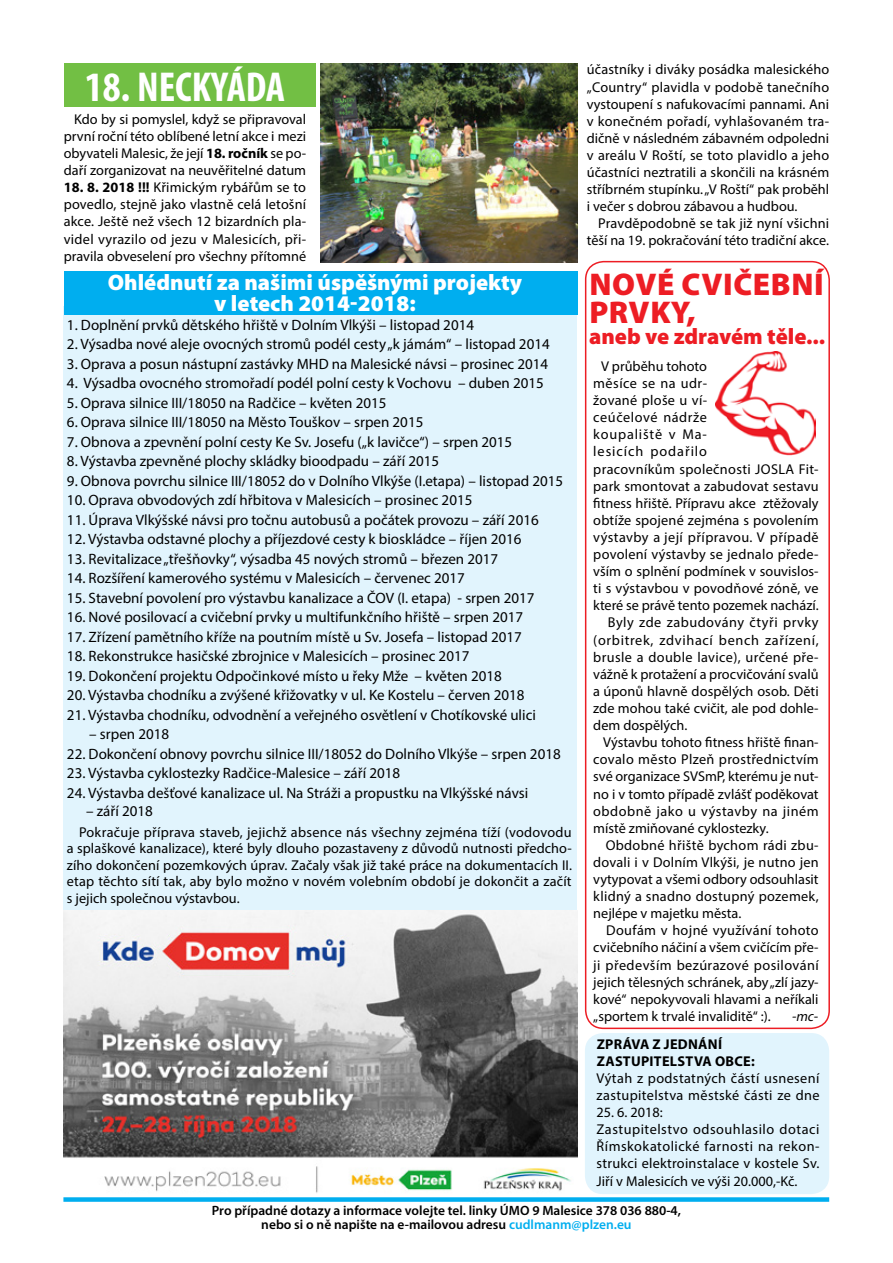
<style>
.page{position:relative;width:893px;height:1263px;background:#fff}
.page>*{position:absolute;margin:0;border:0;box-sizing:border-box;transform-origin:0 0}
.t1{font:700 condensed 42px "Myriad Pro";color:#fff}
.t2{font:900 31.5px/28.5px "Myriad Pro";letter-spacing:.02em;color:#ed1d24}
.t3{font:900 22.5px/21px "Myriad Pro";color:#fff;text-align:center}
.t4{font:900 22.5px "Myriad Pro";color:#ed1d24}
.t5{font:15px "Myriad Pro";color:#000}
.t6{font:14.25px/17.1px "Myriad Pro";letter-spacing:.01em;color:#000;text-align:justify}
.t7{font:14.25px "Myriad Pro";letter-spacing:.03em;color:#000}
.t8{font:14.25px "Myriad Pro";letter-spacing:.035em;color:#000}
.t9{font:700 14.25px/17.1px "Myriad Pro";letter-spacing:.02em;color:#000}
.t10{font:14.25px "Myriad Pro";letter-spacing:.045em;color:#000}
.t11{font:14.25px "Myriad Pro";letter-spacing:.065em;color:#000}
.t12{font:14.25px "Myriad Pro";letter-spacing:.04em;color:#000}
.t13{font:14.25px "Myriad Pro";letter-spacing:.06em;color:#000}
.t14{font:italic 14.25px "Myriad Pro";color:#000}
.t15{font:600 13.5px/13.5px "Myriad Pro";color:#000;text-align:center}
.s1{font-weight:700}
.s2{color:#00aeef}
</style>
<div class="page">
<img style="left:64px;top:910px;width:513px;height:283px">
<div style="left:585px;top:1033px;width:244px;height:161px;background:#e1f4fd;border-radius:18px"></div>
<div style="left:63px;top:306px;width:514px;height:604px;background:#e1f4fd"></div>
<div style="left:64px;top:64px;width:252px;height:43px;background:#72bf44"></div>
<div style="left:63px;top:1197px;width:766px;height:5px;background:#00aeef"></div>
<img style="left:320px;top:64px;width:257px;height:198px">
<div style="left:64px;top:271px;width:513px;height:44px;background:#00aeef"></div>
<div style="left:585px;top:261px;width:245px;height:768px;border:2px solid #ed1d24;border-radius:18px"></div>
<img style="left:716px;top:352px;width:99px;height:104px">
<h1 class="t1" style="left:85px;top:61px;width:202px">18. NECKYÁDA</h1>
<p class="t6" style="left:64px;top:110px;width:244px;text-indent:10px">Kdo by si pomyslel, když se připravoval první roční této oblíbené letní akce i mezi obyvateli Malesic, že její <span class="s1">18. ročník</span> se po&shy;daří zorganizovat na neuvěřitelné datum</p>
<p class="t6" style="left:64px;top:179px;width:244px"><span class="s1">18. 8. 2018 !!!</span> Křimickým rybářům se to povedlo, stejně jako vlastně celá letošní akce. Ještě než všech 12 bizardních pla&shy;videl vyrazilo od jezu v Malesicích, při&shy;pravila obveselení pro všechny přítomné</p>
<h3 class="t3" style="left:108px;top:271px;width:416px">Ohlédnutí za našimi úspěšnými projekty v letech 2014-2018:</h3>
<p class="t5" style="left:67px;top:315px;width:409px">1. Doplnění prvků dětského hřiště v Dolním Vlkýši – listopad 2014</p>
<p class="t5" style="left:67px;top:335px;width:484px">2. Výsadba nové aleje ovocných stromů podél cesty „k jámám“ – listopad 2014</p>
<p class="t5" style="left:67px;top:354px;width:483px">3. Oprava a posun nástupní zastávky MHD na Malesické návsi – prosinec 2014</p>
<p class="t5" style="left:67px;top:374px;width:478px">4. Výsadba ovocného stromořadí podél polní cesty k Vochovu – duben 2015</p>
<p class="t5" style="left:67px;top:393px;width:321px">5. Oprava silnice III/18050 na Radčice – květen 2015</p>
<p class="t5" style="left:67px;top:413px;width:358px">6. Oprava silnice III/18050 na Město Touškov – srpen 2015</p>
<p class="t5" style="left:67px;top:432px;width:447px">7. Obnova a zpevnění polní cesty Ke Sv. Josefu („k lavičce“) – srpen 2015</p>
<p class="t5" style="left:67px;top:452px;width:374px">8. Výstavba zpevněné plochy skládky bioodpadu – září 2015</p>
<p class="t5" style="left:67px;top:471px;width:498px">9. Obnova povrchu silnice III/18052 do v Dolního Vlkýše (I.etapa) – listopad 2015</p>
<p class="t5" style="left:67px;top:491px;width:407px">10. Oprava obvodových zdí hřbitova v Malesicích – prosinec 2015</p>
<p class="t5" style="left:67px;top:510px;width:473px">11. Úprava Vlkýšské návsi pro točnu autobusů a počátek provozu – září 2016</p>
<p class="t5" style="left:67px;top:530px;width:456px">12. Výstavba odstavné plochy a příjezdové cesty k bioskládce – říjen 2016</p>
<p class="t5" style="left:67px;top:549px;width:433px">13. Revitalizace „třešňovky“, výsadba 45 nových stromů – březen 2017</p>
<p class="t5" style="left:67px;top:569px;width:399px">14. Rozšíření kamerového systému v Malesicích – červenec 2017</p>
<p class="t5" style="left:67px;top:588px;width:469px">15. Stavební povolení pro výstavbu kanalizace a ČOV (I. etapa) - srpen 2017</p>
<p class="t5" style="left:67px;top:608px;width:458px">16. Nové posilovací a cvičební prvky u multifunkčního hřiště – srpen 2017</p>
<p class="t5" style="left:67px;top:627px;width:456px">17. Zřízení pamětního kříže na poutním místě u Sv. Josefa – listopad 2017</p>
<p class="t5" style="left:67px;top:647px;width:404px">18. Rekonstrukce hasičské zbrojnice v Malesicích – prosinec 2017</p>
<p class="t5" style="left:67px;top:666px;width:436px">19. Dokončení projektu Odpočinkové místo u řeky Mže – květen 2018</p>
<p class="t5" style="left:67px;top:686px;width:459px">20. Výstavba chodníku a zvýšené křižovatky v ul. Ke Kostelu – červen 2018</p>
<p class="t5" style="left:67px;top:705px;width:470px">21. Výstavba chodníku, odvodnění a veřejného osvětlení v Chotíkovské ulici</p>
<p class="t5" style="left:89px;top:725px;width:81px">– srpen 2018</p>
<p class="t5" style="left:67px;top:744px;width:495px">22. Dokončení obnovy povrchu silnice III/18052 do Dolního Vlkýše – srpen 2018</p>
<p class="t5" style="left:67px;top:764px;width:335px">23. Výstavba cyklostezky Radčice-Malesice – září 2018</p>
<p class="t5" style="left:67px;top:783px;width:463px">24. Výstavba dešťové kanalizace ul. Na Stráži a propustku na Vlkýšské návsi</p>
<p class="t5" style="left:86px;top:801px;width:68px">– září 2018</p>
<p class="t6" style="left:67px;top:823px;width:506px;line-height:16.5px;text-indent:12px">Pokračuje příprava staveb, jejichž absence nás všechny zejména tíží (vodovodu a splaškové kanalizace), které byly dlouho pozastaveny z důvodů nutnosti předcho&shy;zího dokončení pozemkových úprav. Začaly však již také práce na dokumentacích II. etap těchto sítí tak, aby bylo možno v novém volebním období je dokončit a začít s jejich společnou výstavbou.</p>
<p class="t6" style="left:587px;top:61px;width:244px">účastníky i diváky posádka malesického „Country“ plavidla v podobě tanečního vystoupení s nafukovacími pannami. Ani v konečném pořadí, vyhlašovaném tra&shy;dičně v následném zábavném odpoledni v areálu V Roští, se toto plavidlo a jeho účastníci neztratili a skončili na krásném stříbrném stupínku. „V Roští“ pak proběhl i večer s dobrou zábavou a hudbou.</p>
<p class="t6" style="left:587px;top:215px;width:244px;text-align:right">Pravděpodobně se tak již nyní všichni těší na 19. pokračování této tradiční akce.</p>
<h2 class="t2" style="left:589px;top:269px;width:236px">NOVÉ CVIČEBNÍ<br>PRVKY,</h2>
<h3 class="t4" style="left:589px;top:322px;width:238px">aneb ve zdravém těle...</h3>
<p class="t6" style="left:601px;top:357px;width:107px">V průběhu tohoto</p>
<p class="t7" style="left:593px;top:374px;width:115px">měsíce se na udr-</p>
<p class="t6" style="left:593px;top:392px;width:115px">žované ploše u ví-</p>
<p class="t12" style="left:593px;top:409px;width:115px">ceúčelové nádrže</p>
<p class="t13" style="left:593px;top:426px;width:115px">koupaliště v Ma-</p>
<p class="t11" style="left:593px;top:443px;width:115px">lesicích podařilo</p>
<p class="t6" style="left:593px;top:460px;width:227px">pracovníkům společnosti JOSLA Fit-</p>
<p class="t6" style="left:593px;top:477px;width:227px">park smontovat a zabudovat sestavu</p>
<p class="t6" style="left:593px;top:494px;width:227px">fitness hřiště. Přípravu akce ztěžovaly</p>
<p class="t6" style="left:593px;top:511px;width:227px">obtíže spojené zejména s povolením</p>
<p class="t7" style="left:593px;top:528px;width:227px">výstavby a její přípravou. V případě</p>
<p class="t6" style="left:593px;top:545px;width:227px">povolení výstavby se jednalo přede-</p>
<p class="t6" style="left:593px;top:563px;width:227px">vším o splnění podmínek v souvislos-</p>
<p class="t6" style="left:593px;top:580px;width:227px">ti s výstavbou v povodňové zóně, ve</p>
<p class="t6" style="left:593px;top:597px;width:227px">které se právě tento pozemek nachází.</p>
<p class="t8" style="left:608px;top:614px;width:212px">Byly zde zabudovány čtyři prvky</p>
<p class="t10" style="left:593px;top:631px;width:227px">(orbitrek, zdvihací bench zařízení,</p>
<p class="t6" style="left:593px;top:648px;width:227px">brusle a double lavice), určené pře-</p>
<p class="t6" style="left:593px;top:665px;width:227px">vážně k protažení a procvičování svalů</p>
<p class="t6" style="left:593px;top:682px;width:227px">a úponů hlavně dospělých osob. Děti</p>
<p class="t6" style="left:593px;top:699px;width:227px">zde mohou také cvičit, ale pod dohle-</p>
<p class="t6" style="left:593px;top:716px;width:96px">dem dospělých.</p>
<p class="t6" style="left:603px;top:734px;width:217px">Výstavbu tohoto fitness hřiště finan-</p>
<p class="t6" style="left:593px;top:751px;width:227px">covalo město Plzeň prostřednictvím</p>
<p class="t6" style="left:593px;top:768px;width:227px">své organizace SVSmP, kterému je nut-</p>
<p class="t6" style="left:593px;top:785px;width:227px">no i v tomto případě zvlášť poděkovat</p>
<p class="t8" style="left:593px;top:802px;width:227px">obdobně jako u výstavby na jiném</p>
<p class="t6" style="left:593px;top:819px;width:177px">místě zmiňované cyklostezky.</p>
<p class="t6" style="left:606px;top:836px;width:214px">Obdobné hřiště bychom rádi zbu-</p>
<p class="t6" style="left:593px;top:853px;width:227px">dovali i v Dolním Vlkýši, je nutno jen</p>
<p class="t6" style="left:593px;top:870px;width:227px">vytypovat a všemi odbory odsouhlasit</p>
<p class="t6" style="left:593px;top:887px;width:227px">klidný a snadno dostupný pozemek,</p>
<p class="t6" style="left:593px;top:905px;width:150px">nejlépe v majetku města.</p>
<p class="t6" style="left:606px;top:922px;width:214px">Doufám v hojné využívání tohoto</p>
<p class="t6" style="left:593px;top:939px;width:227px">cvičebního náčiní a všem cvičícím pře-</p>
<p class="t7" style="left:593px;top:956px;width:227px">ji především bezúrazové posilování</p>
<p class="t6" style="left:593px;top:973px;width:227px">jejich tělesných schránek, aby „zlí jazy-</p>
<p class="t6" style="left:593px;top:990px;width:227px">kové“ nepokyvovali hlavami a neříkali</p>
<p class="t6" style="left:593px;top:1007px;width:179px">„sportem k trvalé invaliditě“ :).</p>
<p class="t14" style="left:792px;top:1007px;width:28px">-mc-</p>
<p class="t9" style="left:597px;top:1035px;width:159px">ZPRÁVA Z JEDNÁNÍ<br>ZASTUPITELSTVA OBCE:</p>
<p class="t6" style="left:597px;top:1069px;width:224px">Výtah z podstatných částí usnesení zastupitelstva městské části ze dne</p>
<p class="t6" style="left:597px;top:1103px;width:224px;text-align:left">25. 6. 2018:<br>Zastupitelstvo odsouhlasilo dotaci<br>Římskokatolické farnosti na rekon&shy;strukci elektroinstalace v kostele Sv.<br>Jiří v Malesicích ve výši 20.000,-Kč.</p>
<p class="t15" style="left:212px;top:1203px;width:471px">Pro případné dotazy a informace volejte tel. linky ÚMO 9 Malesice 378 036 880-4, nebo si o ně napište na e-mailovou adresu <span class="s2">cudlmanm@plzen.eu</span></p>
</div>
